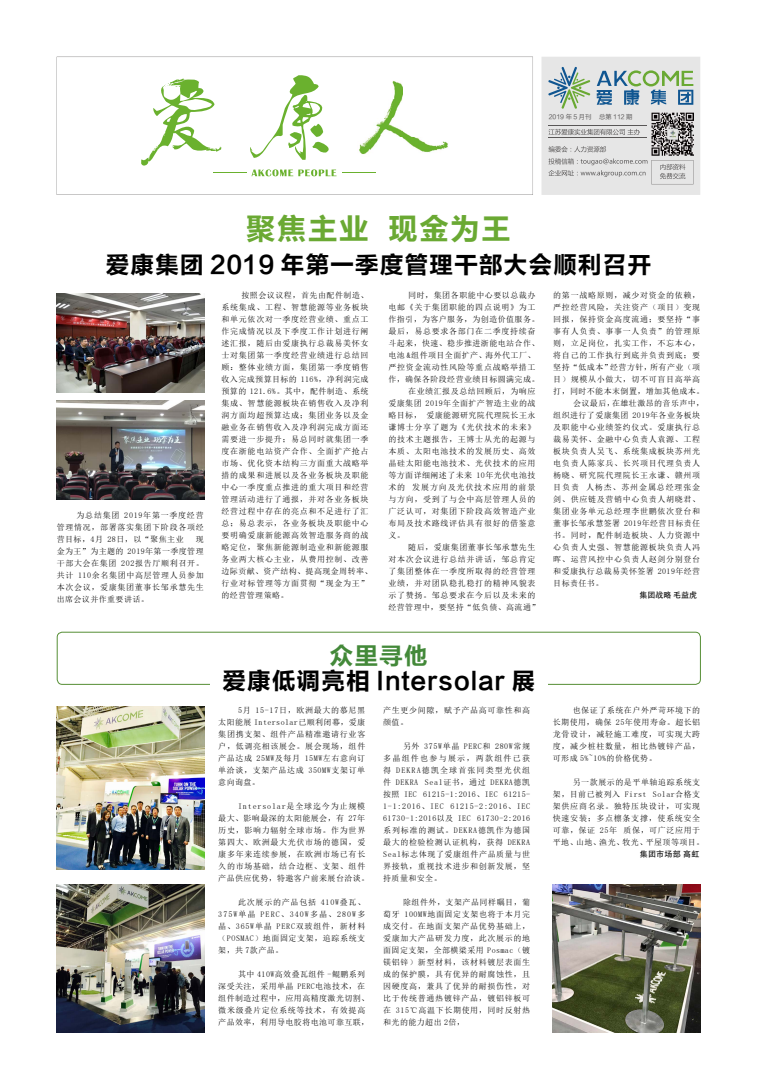
<style>
.page{position:relative;width:757px;height:1089px;background:#fff}
.page>*{position:absolute;margin:0;border:0;box-sizing:border-box;transform-origin:0 0}
.t1{font:30px "FZLTCHK GBK1 0";letter-spacing:.03em;color:#6aa933}
.t2{font:24px "FZLTCHK GBK1 0";letter-spacing:.03em;color:#000}
.t3{font:24px "FZLTCHK GBK1 0";color:#438939}
.t4{font:8px/12px "Sim Sun";letter-spacing:.085em;color:#000;text-align:justify}
.t5{font:8px/12px "Sim Sun";letter-spacing:.05em;color:#000}
.t6{font:8px "Sim Sun";letter-spacing:.065em;color:#000}
.t7{font:8px "Sim Sun";letter-spacing:.105em;color:#000}
.t8{font:8px "Adobe Heiti Std";letter-spacing:.015em;color:#000}
.t9{font:6.3px "FZLTHK GBK1 0";color:#595757}
</style>
<div class="page">
<svg style="left:57px;top:57px;width:476px;height:138px"></svg>
<hr style="left:342px;top:173px;width:33px;height:1px;background:#6ab12e">
<svg style="left:141px;top:75px;width:195px;height:101px"></svg>
<img style="left:358px;top:80px;width:91px;height:76px">
<svg style="left:541px;top:57px;width:159px;height:138px;background:#c8cdcd"></svg>
<div style="left:57px;top:631px;width:644px;height:54px;border:1px solid #568e35;border-radius:5px"></div>
<img style="left:57px;top:293px;width:147px;height:99px">
<img style="left:57px;top:400px;width:147px;height:99px">
<img style="left:57px;top:706px;width:147px;height:164px">
<img style="left:57px;top:884px;width:147px;height:148px">
<img style="left:553px;top:884px;width:147px;height:148px">
<div style="left:210px;top:675px;width:337px;height:27px;background:#fff"></div>
<p class="t9" style="left:549px;top:114px;width:85px">2019 年 5 月刊 总第 112 期</p>
<h1 class="t1" style="left:246px;top:212px;width:267px">聚焦主业 现金为王</h1>
<h2 class="t2" style="left:105px;top:251px;width:547px">爱康集团 2019 年第一季度管理干部大会顺利召开</h2>
<p class="t4" style="left:57px;top:509px;width:149px;text-indent:20px">为总结集团 2019年第一季度经营管理情况，部署落实集团下阶段各项经营目标，4月 28日，以“聚焦主业</p>
<p class="t4" style="left:57px;top:533px;width:149px;text-indent:139px">现金为王”为主题的 2019年第一季度管理干部大会在集团 202报告厅顺利召开。共计 110余名集团中高层管理人员参加本次会议，爱康集团董事长邹承慧先生出席会议并作重要讲话。</p>
<p class="t4" style="left:222px;top:289px;width:152px;text-align:left;text-indent:20px">按照会议议程，首先由配件制造、系统集成、工程、智慧能源等业务板块和单元依次对一季度经营业绩、重点工作完成情况以及下季度工作计划进行阐述汇报，随后由爱康执行总裁易美怀女士对集团第一季度经营业绩进行总结回顾：整体业绩方面，集团第一季度销售收入完成预算目标的 116%，净利润完成预算的 121.6%。其中，配件制造、系统集成、智慧能源板块在销售收入及净利润方面均超预算达成；集团业务以及金融业务在销售收入及净利润完成方面还需要进一步提升；易总同时就集团一季度在浙能电站资产合作、全面扩产抢占市场、优化资本结构三方面重大战略举措的成果和进展以及各业务板块及职能中心一季度重点推进的重大项目和经营管理活动进行了通报，并对各业务板块经营过程中存在的亮点和不足进行了汇总；易总表示，各业务板块及职能中心要明确爱康新能源高效智造服务商的战略定位，聚焦新能源制造业和新能源服务业两大核心主业，从费用控制、改善边际贡献、资产结构、提高现金周转率、行业对标管理等方面贯彻“现金为王”的经营管理策略。</p>
<p class="t6" style="left:408px;top:291px;width:129px">同时，集团各职能中心要以总裁办</p>
<p class="t4" style="left:388px;top:301px;width:149px">电邮《关于集团职能的四点说明》为工</p>
<p class="t5" style="left:388px;top:313px;width:152px">作指引，为客户服务，为创造价值服务。</p>
<p class="t4" style="left:388px;top:325px;width:149px">最后，易总要求各部门在二季度持续奋</p>
<p class="t5" style="left:388px;top:337px;width:152px">斗起来，快速、稳步推进浙能电站合作、</p>
<p class="t5" style="left:388px;top:349px;width:148px">电池 &amp;组件项目全面扩产、海外代工厂、</p>
<p class="t4" style="left:388px;top:361px;width:149px">严控资金流动性风险等重点战略举措工</p>
<p class="t5" style="left:388px;top:373px;width:152px">作，确保各阶段经营业绩目标圆满完成。</p>
<p class="t6" style="left:408px;top:387px;width:129px">在业绩汇报及总结回顾后，为响应</p>
<p class="t5" style="left:388px;top:397px;width:148px">爱康集团 2019年全面扩产智造主业的战</p>
<p class="t5" style="left:388px;top:409px;width:148px">略目标， 爱康能源研究院代理院长王永</p>
<p class="t4" style="left:388px;top:421px;width:149px">谦博士分享了题为《光伏技术的未来》</p>
<p class="t4" style="left:388px;top:433px;width:149px">的技术主题报告，王博士从光的起源与</p>
<p class="t4" style="left:388px;top:445px;width:149px">本质、太阳电池技术的发展历史、高效</p>
<p class="t4" style="left:388px;top:457px;width:149px">晶硅太阳能电池技术、光伏技术的应用</p>
<p class="t5" style="left:388px;top:469px;width:148px">等方面详细阐述了未来 10年光伏电池技</p>
<p class="t7" style="left:388px;top:483px;width:149px">术的 发展方向及光伏技术应用的前景</p>
<p class="t4" style="left:388px;top:493px;width:149px">与方向，受到了与会中高层管理人员的</p>
<p class="t4" style="left:388px;top:505px;width:149px">广泛认可，对集团下阶段高效智造产业</p>
<p class="t4" style="left:388px;top:517px;width:149px">布局及技术路线评估具有很好的借鉴意</p>
<p class="t4" style="left:388px;top:529px;width:18px">义。</p>
<p class="t6" style="left:408px;top:543px;width:129px">随后，爱康集团董事长邹承慧先生</p>
<p class="t4" style="left:388px;top:553px;width:149px">对本次会议进行总结并讲话，邹总肯定</p>
<p class="t4" style="left:388px;top:565px;width:149px">了集团整体在一季度所取得的经营管理</p>
<p class="t4" style="left:388px;top:577px;width:149px">业绩，并对团队稳扎稳打的精神风貌表</p>
<p class="t4" style="left:388px;top:589px;width:149px">示了赞扬。邹总要求在今后以及未来的</p>
<p class="t5" style="left:388px;top:601px;width:152px">经营管理中，要坚持“低负债、高流通”</p>
<h2 class="t3" style="left:330px;top:642px;width:100px">众里寻他</h2>
<h2 class="t2" style="left:222px;top:668px;width:315px">爱康低调亮相 Intersolar 展</h2>
<p class="t4" style="left:218px;top:704px;width:149px;text-indent:20px">5月 15-17日，欧洲最大的慕尼黑太阳能展 Intersolar已顺利闭幕，爱康集团携支架、组件产品精准邀请行业客户，低调亮相该展会。展会现场，组件产品达成 25MW及每月 15MW左右意向订单洽谈，支架产品达成 350MW支架订单意向询盘。</p>
<p class="t4" style="left:218px;top:800px;width:152px;text-align:left;text-indent:20px">Intersolar是全球迄今为止规模最大、影响最深的太阳能展会，有 27年历史，影响力辐射全球市场。作为世界第四大、欧洲最大光伏市场的德国，爱康多年来连续参展，在欧洲市场已有长久的市场基础，结合边框、支架、组件产品供应优势，特邀客户前来展台洽谈。</p>
<p class="t4" style="left:218px;top:896px;width:149px;text-indent:20px">此次展示的产品包括 410W叠瓦、375W单晶 PERC、340W多晶、280W多晶、365W单晶 PERC双玻组件，新材料（POSMAC）地面固定支架，追踪系统支架，共 7款产品。</p>
<p class="t5" style="left:218px;top:968px;width:152px;text-indent:20px">其中 410W高效叠瓦组件 -鲲鹏系列深受关注，采用单晶 PERC电池技术，在组件制造过程中，应用高精度激光切割、微米级叠片定位系统等技术，有效提高产品效率，利用导电胶将电池可靠互联，</p>
<p class="t4" style="left:383px;top:704px;width:149px">产生更少间隙，赋予产品高可靠性和高颜值。</p>
<p class="t4" style="left:383px;top:740px;width:149px;text-indent:20px">另外 375W单晶 PERC和 280W常规多晶组件也参与展示，两款组件已获得 DEKRA德凯全球首张同类型光伏组件 DEKRA Seal证书，通过 DEKRA德凯按照 IEC 61215-1:2016、IEC 61215- 1-1:2016、IEC 61215-2:2016、IEC 61730-1:2016以及 IEC 61730-2:2016系列标准的测试。DEKRA德凯作为德国最大的检验检测认证机构，获得 DEKRA Seal标志体现了爱康组件产品质量与世界接轨，重视技术进步和创新发展，坚持质量和安全。</p>
<p class="t4" style="left:383px;top:896px;width:149px;text-indent:20px">除组件外，支架产品同样瞩目，葡萄牙 100MW地面固定支架也将于本月完成交付。在地面支架产品优势基础上，爱康加大产品研发力度，此次展示的地面固定支架，全部横梁采用 Posmac（镀镁铝锌）新型材料，该材料镀层表面生成的保护膜，具有优异的耐腐蚀性，且因硬度高，兼具了优异的耐损伤性，对比于传统普通热镀锌产品，镀铝锌板可在 315℃高温下长期使用，同时反射热和光的能力超出 2倍，</p>
<p class="t4" style="left:553px;top:289px;width:149px">的第一战略原则，减少对资金的依赖，</p>
<p class="t4" style="left:553px;top:301px;width:149px">严控经营风险，关注资产（项目）变现</p>
<p class="t4" style="left:553px;top:313px;width:149px">回报，保持资金高度流通；要坚持“事</p>
<p class="t4" style="left:553px;top:325px;width:149px">事有人负责、事事一人负责”的管理原</p>
<p class="t4" style="left:553px;top:337px;width:149px">则，立足岗位，扎实工作，不忘本心，</p>
<p class="t4" style="left:553px;top:349px;width:149px">将自己的工作执行到底并负责到底；要</p>
<p class="t5" style="left:553px;top:361px;width:148px">坚持“低成本”经营方针，所有产业（项</p>
<p class="t4" style="left:553px;top:373px;width:149px">目）规模从小做大，切不可盲目高举高</p>
<p class="t5" style="left:553px;top:385px;width:152px">打，同时不能本末倒置，增加其他成本。</p>
<p class="t5" style="left:573px;top:397px;width:133px">会议最后，在雄壮激昂的音乐声中，</p>
<p class="t5" style="left:553px;top:409px;width:148px">组织进行了爱康集团 2019年各业务板块</p>
<p class="t4" style="left:553px;top:421px;width:149px">及职能中心业绩签约仪式。爱康执行总</p>
<p class="t4" style="left:553px;top:433px;width:149px">裁易美怀、金融中心负责人袁源、工程</p>
<p class="t4" style="left:553px;top:445px;width:149px">板块负责人吴飞、系统集成板块苏州光</p>
<p class="t4" style="left:553px;top:457px;width:149px">电负责人陈家兵、长兴项目代理负责人</p>
<p class="t4" style="left:553px;top:469px;width:149px">杨晓、研究院代理院长王永谦、赣州项</p>
<p class="t7" style="left:553px;top:483px;width:149px">目负责 人杨杰、苏州金属总经理张金</p>
<p class="t4" style="left:553px;top:493px;width:149px">剑、供应链及营销中心负责人胡晓君、</p>
<p class="t4" style="left:553px;top:505px;width:149px">集团业务单元总经理李世鹏依次登台和</p>
<p class="t5" style="left:553px;top:517px;width:148px">董事长邹承慧签署 2019年经营目标责任</p>
<p class="t4" style="left:553px;top:529px;width:149px">书。同时，配件制造板块、人力资源中</p>
<p class="t4" style="left:553px;top:541px;width:149px">心负责人史强、智慧能源板块负责人冯</p>
<p class="t4" style="left:553px;top:553px;width:149px">晖、运营风控中心负责人赵剑分别登台</p>
<p class="t5" style="left:553px;top:565px;width:148px">和爱康执行总裁易美怀签署 2019年经营</p>
<p class="t4" style="left:553px;top:577px;width:52px">目标责任书。</p>
<p class="t8" style="left:639px;top:590px;width:59px">集团战略 毛益虎</p>
<p class="t4" style="left:553px;top:704px;width:149px;text-indent:20px">也保证了系统在户外严苛环境下的长期使用，确保 25年使用寿命。超长铝龙骨设计，减轻施工难度，可实现大跨度，减少桩柱数量，相比热镀锌产品，可形成 5%~10%的价格优势。</p>
<p class="t4" style="left:553px;top:776px;width:153px;text-align:left;text-indent:20px">另一款展示的是平单轴追踪系统支架，目前已被列入 First Solar合格支架供应商名录。独特压块设计，可实现快速安装；多点檩条支撑，使系统安全可靠，保证 25年 质保，可广泛应用于平地、山地、渔光、牧光、平屋顶等项目。</p>
<p class="t8" style="left:640px;top:849px;width:61px">集团市场部 高虹</p>
</div>
